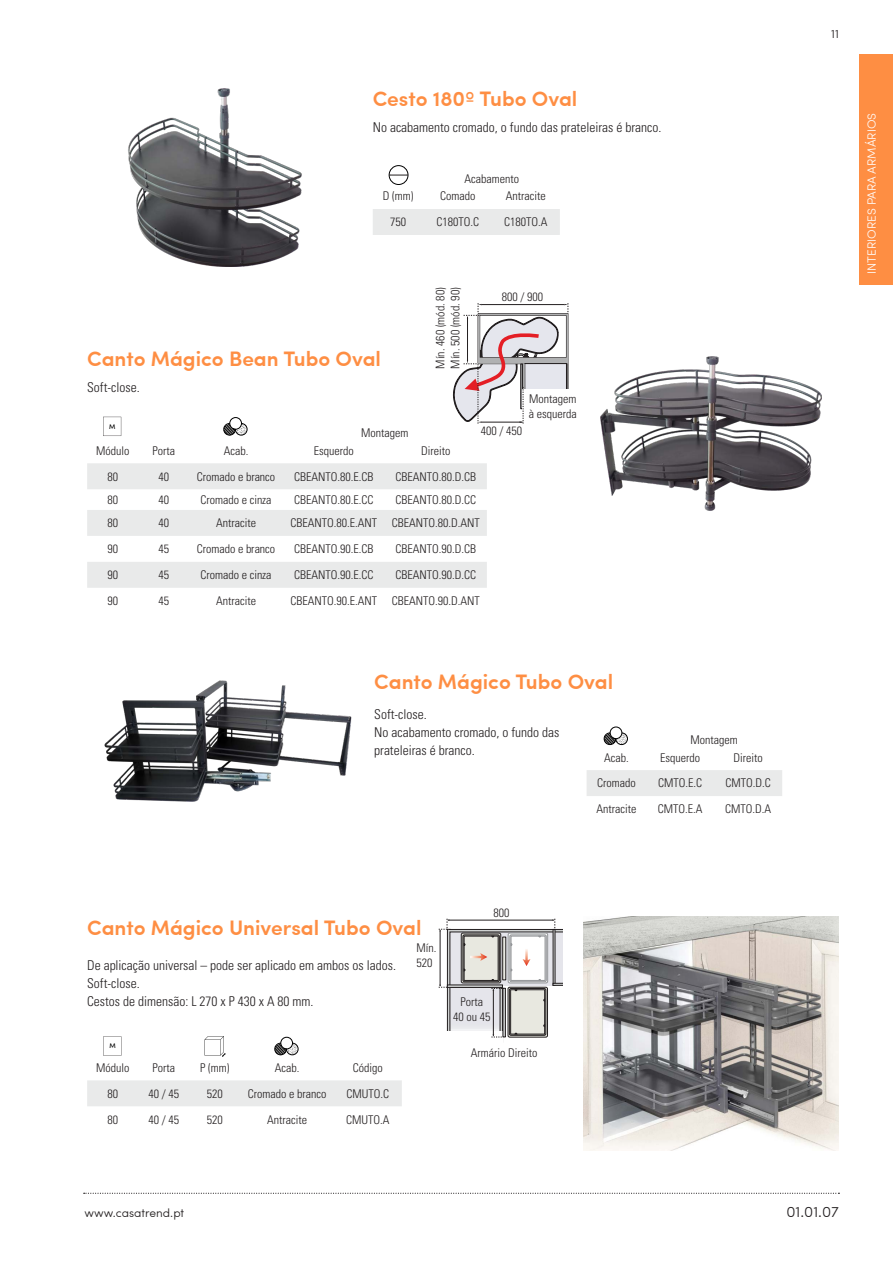
<style>
.page{position:relative;width:893px;height:1263px;background:#fff}
.page>*{position:absolute;margin:0;border:0;box-sizing:border-box;transform-origin:0 0}
.t1{font:600 21px "Sofia Pro";color:#fe8e43}
.t2{font:300 15px "Sofia Pro";color:#231f20}
.t3{font:300 condensed 13.5px/18px "Univers LT Std";color:#231f20}
.Tabela{font:300 condensed 12px/15px "Univers LT Std";color:#231f20}
.t4{font:300 12px "Sofia Pro";color:#fff}
.t5{font:300 12px "Sofia Pro";color:#231f20}
.t6{font:500 6.75px "Sofia Pro";color:#000}
</style>
<div class="page">
<svg style="left:84px;top:1193px;width:755px;height:1px"></svg>
<div style="left:859px;top:54px;width:34px;height:231px;background:#fe8e43"></div>
<img style="left:128px;top:88px;width:174px;height:179px">
<div style="left:373px;top:209px;width:187px;height:26px;background:#e9eaea"></div>
<div style="left:389px;top:165px;width:19px;height:20px;border:1px solid #000;border-radius:50%"></div>
<svg style="left:389px;top:174px;width:19px;height:2px"></svg>
<img style="left:104px;top:680px;width:248px;height:122px">
<div style="left:587px;top:770px;width:195px;height:26px;background:#e9eaea"></div>
<div style="left:616px;top:733px;width:12px;height:12px;border:1px solid #000;border-radius:50%"></div>
<svg style="left:604px;top:727px;width:23px;height:18px"></svg>
<img style="left:600px;top:356px;width:222px;height:155px">
<img style="left:583px;top:917px;width:256px;height:233px">
<div style="left:87px;top:1080px;width:315px;height:26px;background:#e9eaea"></div>
<svg style="left:103px;top:1036px;width:18px;height:20px"></svg>
<svg style="left:205px;top:1036px;width:21px;height:21px"></svg>
<svg style="left:439px;top:919px;width:124px;height:119px"></svg>
<img style="left:470px;top:953px;width:17px;height:8px">
<img style="left:523px;top:949px;width:7px;height:17px">
<svg style="left:274px;top:1037px;width:24px;height:18px"></svg>
<svg style="left:87px;top:463px;width:400px;height:125px;fill:#e9eaea"></svg>
<svg style="left:223px;top:417px;width:24px;height:18px"></svg>
<svg style="left:103px;top:417px;width:18px;height:19px"></svg>
<svg style="left:452px;top:303px;width:117px;height:121px"></svg>
<p class="t1" style="left:373px;top:83px;width:206px">Cesto 180º Tubo Oval</p>
<p class="t3" style="left:373px;top:118px;width:290px">No acabamento cromado, o fundo das prateleiras é branco.</p>
<p class="Tabela" style="left:464px;top:171px;width:56px">Acabamento</p>
<p class="Tabela" style="left:383px;top:189px;width:32px">D (mm)</p>
<p class="Tabela" style="left:440px;top:189px;width:37px">Comado</p>
<p class="Tabela" style="left:506px;top:189px;width:41px">Antracite</p>
<p class="Tabela" style="left:390px;top:215px;width:17px">750</p>
<p class="Tabela" style="left:436px;top:215px;width:44px">C180TO.C</p>
<p class="Tabela" style="left:504px;top:215px;width:45px">C180TO.A</p>
<p class="Tabela" style="left:433px;top:369px;width:83px;rotate:-90deg">Mín. 460 (mód. 80)<br>Mín. 500 (mód. 90)</p>
<p class="Tabela" style="left:502px;top:290px;width:43px">800 / 900</p>
<p class="t1" style="left:87px;top:343px;width:295px">Canto Mágico Bean Tubo Oval</p>
<p class="t3" style="left:87px;top:378px;width:54px">Soft-close.</p>
<p class="Tabela" style="left:361px;top:426px;width:49px">Montagem</p>
<p class="Tabela" style="left:96px;top:443px;width:35px">Módulo</p>
<p class="Tabela" style="left:152px;top:443px;width:24px">Porta</p>
<p class="Tabela" style="left:224px;top:443px;width:26px">Acab.</p>
<p class="Tabela" style="left:314px;top:443px;width:41px">Esquerdo</p>
<p class="Tabela" style="left:421px;top:443px;width:31px">Direito</p>
<p class="Tabela" style="left:107px;top:469px;width:12px">80</p>
<p class="Tabela" style="left:158px;top:469px;width:12px">40</p>
<p class="Tabela" style="left:197px;top:469px;width:80px">Cromado e branco</p>
<p class="Tabela" style="left:294px;top:469px;width:81px">CBEANTO.80.E.CB</p>
<p class="Tabela" style="left:396px;top:469px;width:82px">CBEANTO.80.D.CB</p>
<p class="Tabela" style="left:107px;top:492px;width:12px">80</p>
<p class="Tabela" style="left:158px;top:492px;width:12px">40</p>
<p class="Tabela" style="left:200px;top:492px;width:73px">Cromado e cinza</p>
<p class="Tabela" style="left:294px;top:492px;width:81px">CBEANTO.80.E.CC</p>
<p class="Tabela" style="left:396px;top:492px;width:82px">CBEANTO.80.D.CC</p>
<p class="Tabela" style="left:107px;top:515px;width:12px">80</p>
<p class="Tabela" style="left:158px;top:515px;width:12px">40</p>
<p class="Tabela" style="left:216px;top:515px;width:41px">Antracite</p>
<p class="Tabela" style="left:290px;top:515px;width:88px">CBEANTO.80.E.ANT</p>
<p class="Tabela" style="left:392px;top:515px;width:89px">CBEANTO.80.D.ANT</p>
<p class="Tabela" style="left:107px;top:541px;width:12px">90</p>
<p class="Tabela" style="left:158px;top:541px;width:12px">45</p>
<p class="Tabela" style="left:197px;top:541px;width:80px">Cromado e branco</p>
<p class="Tabela" style="left:294px;top:541px;width:81px">CBEANTO.90.E.CB</p>
<p class="Tabela" style="left:396px;top:541px;width:82px">CBEANTO.90.D.CB</p>
<p class="Tabela" style="left:107px;top:567px;width:12px">90</p>
<p class="Tabela" style="left:158px;top:567px;width:12px">45</p>
<p class="Tabela" style="left:200px;top:567px;width:73px">Cromado e cinza</p>
<p class="Tabela" style="left:294px;top:567px;width:81px">CBEANTO.90.E.CC</p>
<p class="Tabela" style="left:396px;top:567px;width:82px">CBEANTO.90.D.CC</p>
<p class="Tabela" style="left:107px;top:593px;width:12px">90</p>
<p class="Tabela" style="left:158px;top:593px;width:12px">45</p>
<p class="Tabela" style="left:216px;top:593px;width:41px">Antracite</p>
<p class="Tabela" style="left:290px;top:593px;width:88px">CBEANTO.90.E.ANT</p>
<p class="Tabela" style="left:392px;top:593px;width:89px">CBEANTO.90.D.ANT</p>
<p class="Tabela" style="left:529px;top:391px;width:49px">Montagem à esquerda</p>
<p class="t6" style="left:109px;top:421px;width:8px">M</p>
<p class="Tabela" style="left:481px;top:423px;width:43px">400 / 450</p>
<p class="t1" style="left:374px;top:666px;width:240px">Canto Mágico Tubo Oval</p>
<p class="t3" style="left:374px;top:706px;width:54px">Soft-close.</p>
<p class="t3" style="left:374px;top:724px;width:187px">No acabamento cromado, o fundo das prateleiras é branco.</p>
<p class="Tabela" style="left:690px;top:732px;width:49px">Montagem</p>
<p class="Tabela" style="left:604px;top:750px;width:26px">Acab.</p>
<p class="Tabela" style="left:660px;top:750px;width:41px">Esquerdo</p>
<p class="Tabela" style="left:733px;top:750px;width:31px">Direito</p>
<p class="Tabela" style="left:597px;top:776px;width:40px">Cromado</p>
<p class="Tabela" style="left:658px;top:776px;width:45px">CMTO.E.C</p>
<p class="Tabela" style="left:725px;top:776px;width:47px">CMTO.D.C</p>
<p class="Tabela" style="left:596px;top:802px;width:41px">Antracite</p>
<p class="Tabela" style="left:658px;top:802px;width:46px">CMTO.E.A</p>
<p class="Tabela" style="left:725px;top:802px;width:48px">CMTO.D.A</p>
<p class="t5" style="left:831px;top:25px;width:9px">11</p>
<p class="t4" style="left:863px;top:274px;width:163px;rotate:-90deg">INTERIORES PARA ARMÁRIOS</p>
<p class="t1" style="left:87px;top:912px;width:336px">Canto Mágico Universal Tubo Oval</p>
<p class="t3" style="left:87px;top:956px;width:310px">De aplicação universal – pode ser aplicado em ambos os lados.</p>
<p class="t3" style="left:87px;top:974px;width:54px">Soft-close.</p>
<p class="t3" style="left:87px;top:992px;width:228px">Cestos de dimensão: L 270 x P 430 x A 80 mm.</p>
<p class="Tabela" style="left:417px;top:940px;width:21px">Mín.</p>
<p class="Tabela" style="left:417px;top:955px;width:17px">520</p>
<p class="t6" style="left:109px;top:1041px;width:8px">M</p>
<p class="Tabela" style="left:96px;top:1060px;width:35px">Módulo</p>
<p class="Tabela" style="left:152px;top:1060px;width:24px">Porta</p>
<p class="Tabela" style="left:200px;top:1060px;width:31px">P (mm)</p>
<p class="Tabela" style="left:275px;top:1060px;width:26px">Acab.</p>
<p class="Tabela" style="left:353px;top:1060px;width:31px">Código</p>
<p class="Tabela" style="left:107px;top:1086px;width:12px">80</p>
<p class="Tabela" style="left:148px;top:1086px;width:32px">40 / 45</p>
<p class="Tabela" style="left:207px;top:1086px;width:17px">520</p>
<p class="Tabela" style="left:248px;top:1086px;width:80px">Cromado e branco</p>
<p class="Tabela" style="left:346px;top:1086px;width:44px">CMUTO.C</p>
<p class="Tabela" style="left:107px;top:1112px;width:12px">80</p>
<p class="Tabela" style="left:148px;top:1112px;width:32px">40 / 45</p>
<p class="Tabela" style="left:207px;top:1112px;width:17px">520</p>
<p class="Tabela" style="left:267px;top:1112px;width:41px">Antracite</p>
<p class="Tabela" style="left:346px;top:1112px;width:45px">CMUTO.A</p>
<p class="Tabela" style="left:493px;top:905px;width:17px">800</p>
<p class="Tabela" style="left:461px;top:994px;width:24px">Porta</p>
<p class="Tabela" style="left:453px;top:1009px;width:39px">40 ou 45</p>
<p class="Tabela" style="left:471px;top:1045px;width:68px">Armário Direito</p>
<p class="t5" style="left:84px;top:1204px;width:101px">www.casatrend.pt</p>
<p class="t2" style="left:786px;top:1201px;width:54px">01.01.07</p>
</div>
